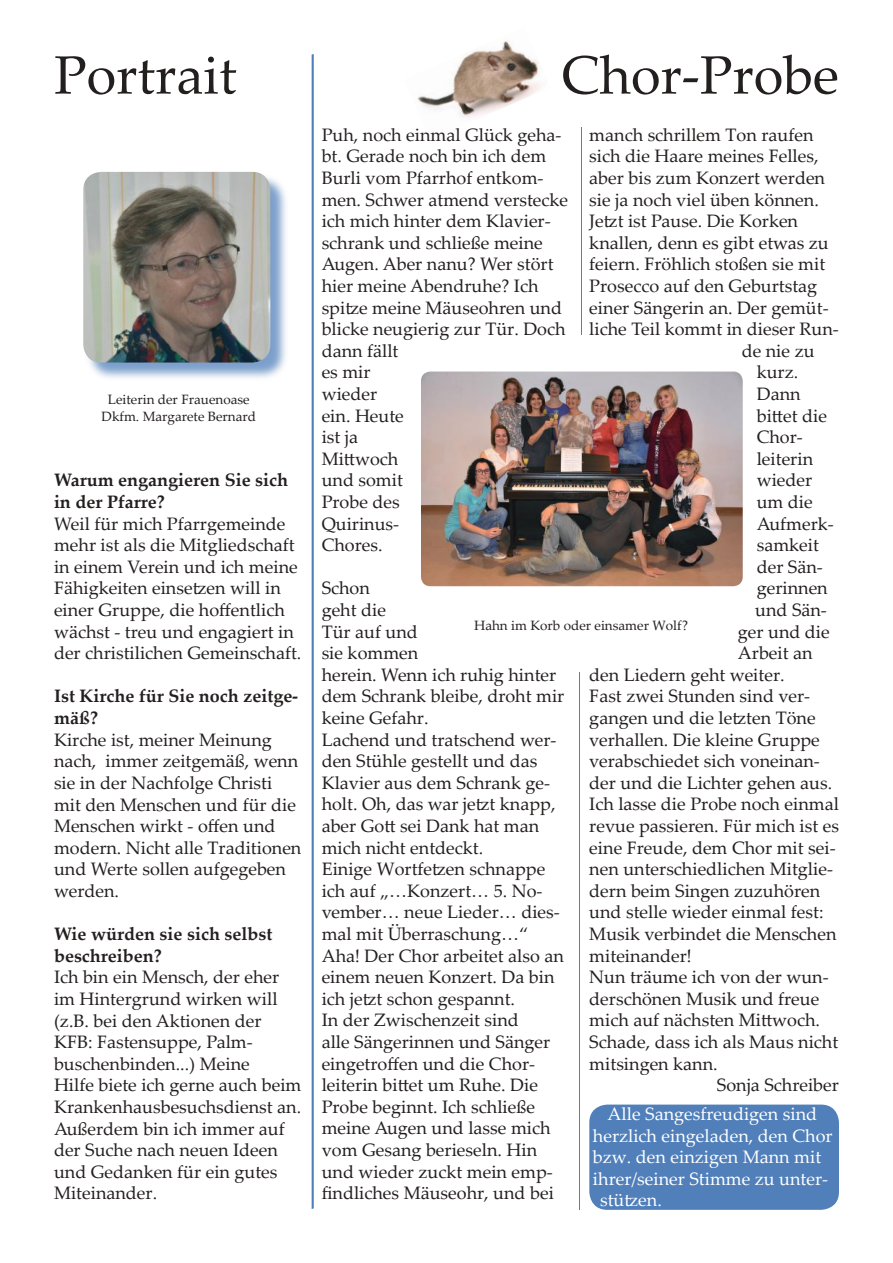
<style>
.page{position:relative;width:893px;height:1263px;background:#fff}
.page>*{position:absolute;margin:0;border:0;box-sizing:border-box;transform-origin:0 0}
.t1{font:54px "Palatino Linotype";color:#241f1f}
.t2{font:18px/21.6px "Palatino Linotype";color:#241f1f}
.t3{font:18px "Palatino Linotype";color:#fff}
.t4{font:700 18px/21.6px "Palatino Linotype";color:#241f1f}
.t5{font:13.5px/16.2px "Palatino Linotype";color:#241f1f;text-align:center}
</style>
<div class="page">
<img style="left:417px;top:40px;width:125px;height:77px">
<hr style="left:581px;top:128px;width:1px;height:207px;background:#507fba">
<svg style="left:312px;top:54px;width:2px;height:1155px;background:#648dc1"></svg>
<hr style="left:579px;top:672px;width:1px;height:538px;background:#507fba">
<div style="left:589px;top:1104px;width:250px;height:106px;background:#507fba;border-radius:18px"></div>
<div style="left:85px;top:173px;width:205px;height:210px;background:#507fba;opacity:.75"></div>
<img style="left:83px;top:172px;width:187px;height:190px;border-radius:18px">
<img style="left:421px;top:371px;width:322px;height:215px;border-radius:9px">
<h1 class="t1" style="left:54px;top:37px;width:184px">Portrait</h1>
<h1 class="t1" style="left:561px;top:37px;width:279px">Chor-Probe</h1>
<p class="t2" style="left:322px;top:123px;width:248px">Puh, noch einmal Glück geha&shy;bt. Gerade noch bin ich dem<br>Burli vom Pfarrhof entkom&shy;men. Schwer atmend verstecke ich mich hinter dem Klavier&shy;schrank und schließe meine<br>Augen. Aber nanu? Wer stört hier meine Abendruhe? Ich spitze meine Mäuseohren und blicke neugierig zur Tür. Doch dann fällt<br>es mir<br>wieder<br>ein. Heute<br>ist ja<br>Mittwoch<br>und somit<br>Probe des<br>Quirinus-<br>Chores.</p>
<p class="t2" style="left:322px;top:577px;width:244px">Schon<br>geht die<br>Tür auf und<br>sie kommen<br>herein. Wenn ich ruhig hinter dem Schrank bleibe, droht mir keine Gefahr.<br>Lachend und tratschend wer&shy;den Stühle gestellt und das<br>Klavier aus dem Schrank ge&shy;holt. Oh, das war jetzt knapp, aber Gott sei Dank hat man mich nicht entdeckt.<br>Einige Wortfetzen schnappe ich auf „…Konzert… 5. No&shy;vember… neue Lieder… dies&shy;mal mit Überraschung…“<br>Aha! Der Chor arbeitet also an einem neuen Konzert. Da bin ich jetzt schon gespannt.<br>In der Zwischenzeit sind<br>alle Sängerinnen und Sänger eingetroffen und die Chor&shy;leiterin bittet um Ruhe. Die<br>Probe beginnt. Ich schließe meine Augen und lasse mich vom Gesang berieseln. Hin und wieder zuckt mein emp&shy;findliches Mäuseohr, und bei</p>
<p class="t2" style="left:589px;top:123px;width:226px">manch schrillem Ton raufen</p>
<p class="t2" style="left:589px;top:145px;width:231px">sich die Haare meines Felles,</p>
<p class="t2" style="left:589px;top:166px;width:237px">aber bis zum Konzert werden</p>
<p class="t2" style="left:589px;top:188px;width:231px">sie ja noch viel üben können.</p>
<p class="t2" style="left:589px;top:210px;width:210px">Jetzt ist Pause. Die Korken</p>
<p class="t2" style="left:589px;top:231px;width:241px">knallen, denn es gibt etwas zu</p>
<p class="t2" style="left:589px;top:253px;width:237px">feiern. Fröhlich stoßen sie mit</p>
<p class="t2" style="left:589px;top:274px;width:229px">Prosecco auf den Geburtstag</p>
<p class="t2" style="left:589px;top:296px;width:241px">einer Sängerin an. Der gemüt-</p>
<p class="t2" style="left:589px;top:318px;width:251px">liche Teil kommt in dieser Run-</p>
<p class="t2" style="left:742px;top:339px;width:74px">de nie zu</p>
<p class="t2" style="left:757px;top:361px;width:43px">kurz.</p>
<p class="t2" style="left:757px;top:382px;width:45px">Dann</p>
<p class="t2" style="left:757px;top:404px;width:72px">bittet die</p>
<p class="t2" style="left:757px;top:426px;width:48px">Chor-</p>
<p class="t2" style="left:757px;top:447px;width:58px">leiterin</p>
<p class="t2" style="left:757px;top:469px;width:57px">wieder</p>
<p class="t2" style="left:757px;top:490px;width:58px">um die</p>
<p class="t2" style="left:757px;top:512px;width:79px">Aufmerk-</p>
<p class="t2" style="left:757px;top:534px;width:64px">samkeit</p>
<p class="t2" style="left:757px;top:555px;width:68px">der Sän-</p>
<p class="t2" style="left:757px;top:577px;width:73px">gerinnen</p>
<p class="t2" style="left:755px;top:598px;width:73px">und Sän-</p>
<p class="t2" style="left:738px;top:620px;width:93px">ger und die</p>
<p class="t2" style="left:738px;top:642px;width:76px">Arbeit an</p>
<p class="t2" style="left:589px;top:663px;width:197px">den Liedern geht weiter.</p>
<p class="t2" style="left:589px;top:685px;width:222px">Fast zwei Stunden sind ver-</p>
<p class="t2" style="left:589px;top:706px;width:228px">gangen und die letzten Töne</p>
<p class="t2" style="left:589px;top:728px;width:232px">verhallen. Die kleine Gruppe</p>
<p class="t2" style="left:589px;top:750px;width:232px">verabschiedet sich voneinan-</p>
<p class="t2" style="left:589px;top:771px;width:244px">der und die Lichter gehen aus.</p>
<p class="t2" style="left:589px;top:793px;width:251px">Ich lasse die Probe noch einmal</p>
<p class="t2" style="left:589px;top:814px;width:251px">revue passieren. Für mich ist es</p>
<p class="t2" style="left:589px;top:836px;width:248px">eine Freude, dem Chor mit sei-</p>
<p class="t2" style="left:589px;top:858px;width:245px">nen unterschiedlichen Mitglie-</p>
<p class="t2" style="left:589px;top:879px;width:232px">dern beim Singen zuzuhören</p>
<p class="t2" style="left:589px;top:901px;width:236px">und stelle wieder einmal fest:</p>
<p class="t2" style="left:589px;top:922px;width:249px">Musik verbindet die Menschen</p>
<p class="t2" style="left:589px;top:944px;width:104px">miteinander!</p>
<p class="t2" style="left:589px;top:966px;width:241px">Nun träume ich von der wun-</p>
<p class="t2" style="left:589px;top:987px;width:232px">derschönen Musik und freue</p>
<p class="t2" style="left:589px;top:1009px;width:232px">mich auf nächsten Mittwoch.</p>
<p class="t2" style="left:589px;top:1030px;width:250px">Schade, dass ich als Maus nicht</p>
<p class="t2" style="left:589px;top:1052px;width:130px">mitsingen kann.</p>
<p class="t2" style="left:717px;top:1074px;width:124px">Sonja Schreiber</p>
<p class="t3" style="left:608px;top:1101px;width:211px">Alle Sangesfreudigen sind</p>
<p class="t3" style="left:593px;top:1122px;width:241px">herzlich eingeladen, den Chor</p>
<p class="t3" style="left:593px;top:1144px;width:230px">bzw. den einzigen Mann mit</p>
<p class="t3" style="left:593px;top:1166px;width:237px">ihrer/seiner Stimme zu unter-</p>
<p class="t3" style="left:600px;top:1187px;width:63px">stützen.</p>
<p class="t5" style="left:102px;top:391px;width:156px">Leiterin der Frauenoase<br>Dkfm. Margarete Bernard</p>
<p class="t4" style="left:54px;top:469px;width:236px">Warum engangieren Sie sich in der Pfarre?</p>
<p class="t2" style="left:54px;top:512px;width:249px">Weil für mich Pfarrgemeinde mehr ist als die Mitgliedschaft in einem Verein und ich meine<br>Fähigkeiten einsetzen will in einer Gruppe, die hoffentlich wächst - treu und engagiert in der christilichen Gemeinschaft.</p>
<p class="t4" style="left:54px;top:685px;width:246px">Ist Kirche für Sie noch zeitge&shy;mäß?</p>
<p class="t2" style="left:54px;top:728px;width:249px">Kirche ist, meiner Meinung nach, immer zeitgemäß, wenn sie in der Nachfolge Christi mit den Menschen und für die<br>Menschen wirkt - offen und modern. Nicht alle Traditionen und Werte sollen aufgegeben werden.</p>
<p class="t4" style="left:54px;top:922px;width:220px">Wie würden sie sich selbst beschreiben?</p>
<p class="t2" style="left:54px;top:966px;width:249px">Ich bin ein Mensch, der eher im Hintergrund wirken will (z.B. bei den Aktionen der<br>KFB: Fastensuppe, Palm&shy;buschenbinden...) Meine<br>Hilfe biete ich gerne auch beim<br>Krankenhausbesuchsdienst an.<br>Außerdem bin ich immer auf der Suche nach neuen Ideen und Gedanken für ein gutes<br>Miteinander.</p>
<p class="t5" style="left:474px;top:617px;width:216px">Hahn im Korb oder einsamer Wolf?</p>
</div>
